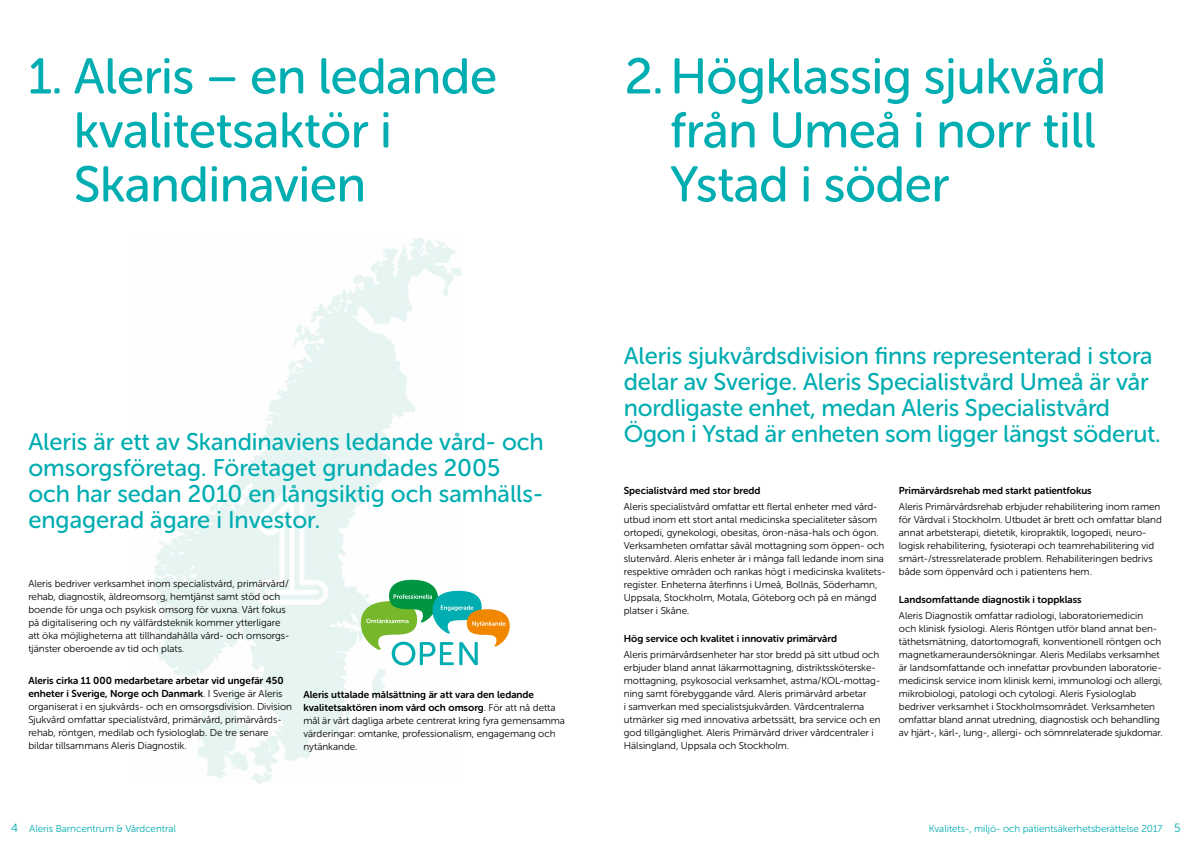
<style>
.page{position:relative;width:1191px;height:842px;background:#fff}
.page>*{position:absolute;margin:0;border:0;box-sizing:border-box;transform-origin:0 0}
.t1{font:50px/54px "Museo Sans Rounded 500";letter-spacing:-.01em;color:#00adb1}
.t2{font:24px/26px "Museo Sans Rounded 500";letter-spacing:-.005em;color:#00adb1}
.t3{font:10px/13px "Museo Sans Rounded 300";color:#000}
.t4{font:10px/13px "Museo Sans Rounded 700";color:#000}
.t5{font:10px "Museo Sans Rounded 300";color:#00adb1}
.s1{font-family:"Museo Sans Rounded 300"}
.s2{font-size:12px}
</style>
<div class="page">
<img style="left:153px;top:238px;width:309px;height:546px">
<svg style="left:361px;top:580px;width:149px;height:85px"></svg>
<h1 class="t1" style="left:74px;top:50px;width:425px;text-indent:-45px">1. Aleris – en ledande kvalitetsaktör i<br>Skandinavien</h1>
<h1 class="t1" style="left:670px;top:50px;width:437px;text-indent:-45px">2.Högklassig sjukvård från Umeå i norr till<br>Ystad i söder</h1>
<h2 class="t2" style="left:28px;top:429px;width:517px">Aleris är ett av Skandinaviens ledande vård- och omsorgsföretag. Företaget grundades 2005 och har sedan 2010 en långsiktig och samhälls&shy;engagerad ägare i Investor.</h2>
<p class="t3" style="left:28px;top:577px;width:262px">Aleris bedriver verksamhet inom specialistvård, primärvård/ rehab, diagnostik, äldreomsorg, hemtjänst samt stöd och boende för unga och psykisk omsorg för vuxna. Vårt fokus på digitalisering och ny välfärdsteknik kommer ytterligare att öka möjligheterna att tillhandahålla vård- och omsorgs&shy;tjänster oberoende av tid och plats.</p>
<p class="t4" style="left:28px;top:674px;width:257px">Aleris cirka 11 000 medarbetare arbetar vid ungefär 450 enheter i Sverige, Norge och Danmark<span class="s1">. I Sverige är Aleris</span></p>
<p class="t3" style="left:28px;top:700px;width:265px">organiserat i en sjukvårds- och en omsorgsdivision. Division Sjukvård omfattar specialistvård, primärvård, primärvårds&shy;rehab, röntgen, medilab och fysiologlab. De tre senare bildar tillsammans Aleris Diagnostik.</p>
<p class="t4" style="left:303px;top:688px;width:254px">Aleris uttalade målsättning är att vara den ledande kvalitetsaktören inom vård och omsorg<span class="s1">. För att nå detta</span></p>
<p class="t3" style="left:303px;top:714px;width:263px">mål är vårt dagliga arbete centrerat kring fyra gemensamma värderingar: omtanke, professionalism, engagemang och nytänkande.</p>
<h2 class="t2" style="left:624px;top:343px;width:538px">Aleris sjukvårdsdivision finns representerad i stora delar av Sverige. Aleris Specialistvård Umeå är vår nordligaste enhet, medan Aleris Specialistvård Ögon i Ystad är enheten som ligger längst söderut.</h2>
<p class="t4" style="left:624px;top:484px;width:138px">Specialistvård med stor bredd</p>
<p class="t3" style="left:624px;top:500px;width:263px">Aleris specialistvård omfattar ett flertal enheter med vård&shy;utbud inom ett stort antal medicinska specialiteter såsom ortopedi, gynekologi, obesitas, öron-näsa-hals och ögon.<br>Verksamheten omfattar såväl mottagning som öppen- och slutenvård. Aleris enheter är i många fall ledande inom sina respektive områden och rankas högt i medicinska kvalitets&shy;register. Enheterna återfinns i Umeå, Bollnäs, Söderhamn, Uppsala, Stockholm, Motala, Göteborg och på en mängd platser i Skåne.</p>
<p class="t4" style="left:624px;top:632px;width:215px">Hög service och kvalitet i innovativ primärvård</p>
<p class="t3" style="left:624px;top:648px;width:258px">Aleris primärvårdsenheter har stor bredd på sitt utbud och erbjuder bland annat läkarmottagning, distriktssköterske&shy;mottagning, psykosocial verksamhet, astma/KOL-mottag&shy;ning samt förebyggande vård. Aleris primärvård arbetar<br>i samverkan med specialistsjukvården. Vårdcentralerna utmärker sig med innovativa arbetssätt, bra service och en god tillgänglighet. Aleris Primärvård driver vårdcentraler i Hälsingland, Uppsala och Stockholm.</p>
<p class="t4" style="left:899px;top:484px;width:194px">Primärvårdsrehab med starkt patientfokus</p>
<p class="t3" style="left:899px;top:500px;width:264px">Aleris Primärvårdsrehab erbjuder rehabilitering inom ramen för Vårdval i Stockholm. Utbudet är brett och omfattar bland annat arbetsterapi, dietetik, kiropraktik, logopedi, neuro&shy;logisk rehabilitering, fysioterapi och teamrehabilitering vid smärt-/stressrelaterade problem. Rehabiliteringen bedrivs både som öppenvård och i patientens hem.</p>
<p class="t4" style="left:899px;top:593px;width:184px">Landsomfattande diagnostik i toppklass</p>
<p class="t3" style="left:899px;top:609px;width:265px">Aleris Diagnostik omfattar radiologi, laboratoriemedicin och klinisk fysiologi. Aleris Röntgen utför bland annat ben&shy;täthetsmätning, datortomografi, konventionell röntgen och magnetkameraundersökningar. Aleris Medilabs verksamhet är landsomfattande och innefattar provbunden laboratorie&shy;medicinsk service inom klinisk kemi, immunologi och allergi, mikrobiologi, patologi och cytologi. Aleris Fysiologlab bedriver verksamhet i Stockholmsområdet. Verksamheten omfattar bland annat utredning, diagnostisk och behandling av hjärt-, kärl-, lung-, allergi- och sömnrelaterade sjukdomar.</p>
<p class="t5" style="left:11px;top:823px;width:166px"><span class="s2">4</span> Aleris Barncentrum &amp; Vårdcentral</p>
<p class="t5" style="left:929px;top:823px;width:253px">Kvalitets-, miljö- och patientsäkerhetsberättelse 2017 <span class="s2">5</span></p>
</div>
